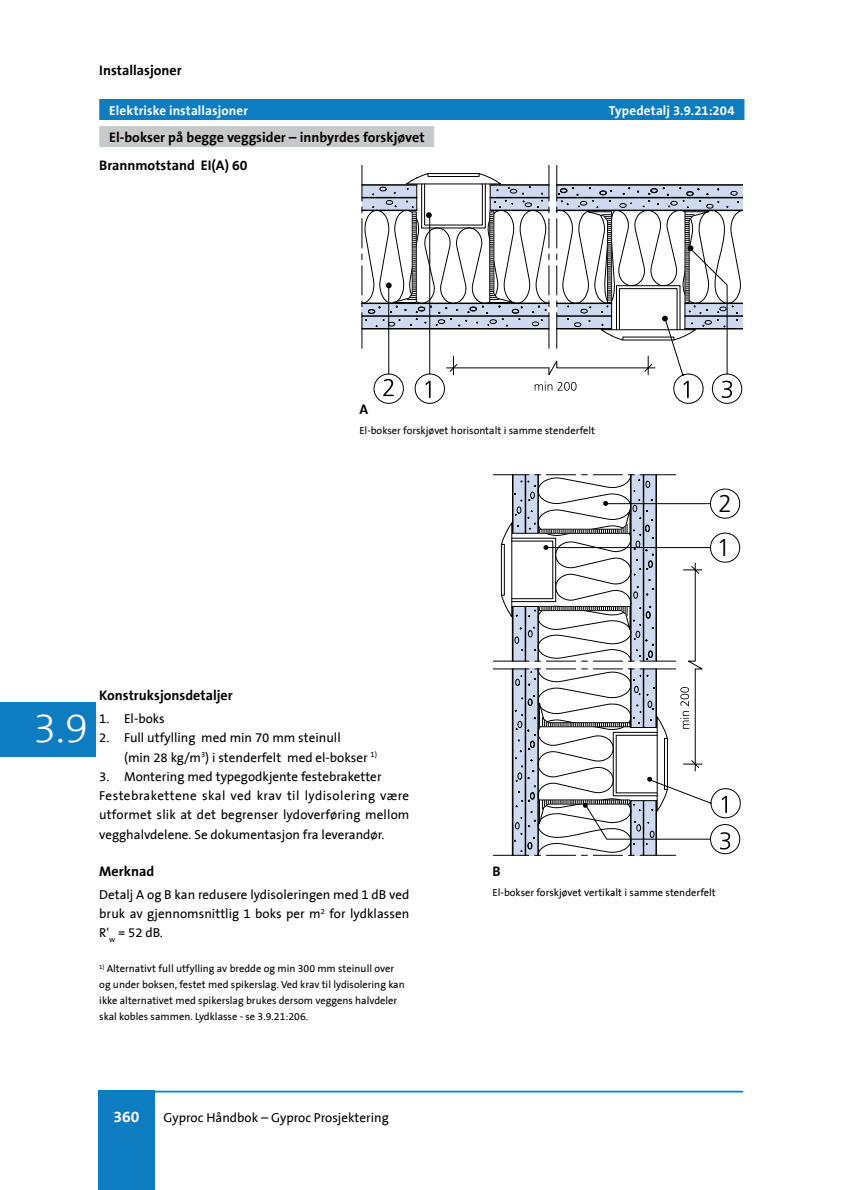
<style>
.page{position:relative;width:844px;height:1190px;background:#fff}
.page>*{position:absolute;margin:0;border:0;box-sizing:border-box;transform-origin:0 0}
.t1{font:300 42px "The Sans B3";color:#fff}
.t2{font:300 24.32px "Frutiger";color:#000}
.t3{font:700 15.75px "The Sans B7";color:#fff}
.t4{font:700 14px/28px "The Sans B7";color:#040000}
.t5{font:13.12px/19.2px "The Sans B5 Plain";color:#040000}
.t6{font:700 13.12px "The Sans B7";letter-spacing:.01em;color:#fff}
.t7{font:10.5px/15.8px "The Sans B5 Plain";color:#040000}
</style>
<div class="page">
<div style="left:98px;top:1091px;width:57px;height:99px;background:#0d7cc1"></div>
<hr style="left:98px;top:1091px;width:645px;height:1px;background:#0d7cc1">
<div style="left:0;top:702px;width:96px;height:55px;background:#0d7cc1"></div>
<hr style="left:361px;top:165px;width:1px;height:36px;background:#000">
<hr style="left:548px;top:165px;width:1px;height:36px;background:#000">
<hr style="left:556px;top:165px;width:1px;height:36px;background:#000">
<svg style="left:361px;top:173px;width:381px;height:231px"></svg>
<hr style="left:493px;top:669px;width:36px;height:1px;background:#000">
<hr style="left:493px;top:661px;width:36px;height:1px;background:#000">
<hr style="left:493px;top:855px;width:36px;height:1px;background:#000">
<hr style="left:493px;top:474px;width:36px;height:1px;background:#000">
<svg style="left:500px;top:474px;width:240px;height:382px"></svg>
<div style="left:99px;top:126px;width:335px;height:21px;background:#c7cacb"></div>
<div style="left:99px;top:99px;width:645px;height:21px;background:#0d7cc1"></div>
<p class="t4" style="left:99px;top:57px;width:84px">Installasjoner</p>
<p class="t6" style="left:109px;top:102px;width:140px">Elektriske installasjoner</p>
<p class="t6" style="left:609px;top:102px;width:127px">Typedetalj 3.9.21:204</p>
<p class="t4" style="left:99px;top:123px;width:327px;text-indent:10px">El-bokser på begge veggsider – innbyrdes forskjøvet<br>Brannmotstand EI(A) 60</p>
<p class="t4" style="left:359px;top:395px;width:10px">A</p>
<p class="t7" style="left:359px;top:422px;width:237px">El-bokser forskjøvet horisontalt i samme stenderfelt</p>
<h2 class="t2" style="left:718px;top:494px;width:15px">2</h2>
<h2 class="t2" style="left:716px;top:537px;width:15px">1</h2>
<h1 class="t1" style="left:33px;top:701px;width:56px">3.9</h1>
<p class="t4" style="left:99px;top:681px;width:135px">Konstruksjonsdetaljer</p>
<p class="t5" style="left:99px;top:709px;width:67px">1. El-boks</p>
<p class="t5" style="left:124px;top:728px;width:254px;text-indent:-25px">2. Full utfylling med min 70 mm steinull<br>(min 28 kg/m<sup>3</sup>) i stenderfelt med el-bokser <sup>1)</sup></p>
<p class="t5" style="left:99px;top:767px;width:312px">3. Montering med typegodkjente festebraketter Festebrakettene skal ved krav til lydisolering være utformet slik at det begrenser lydoverføring mellom vegghalvdelene. Se dokumentasjon fra leverandør.</p>
<p class="t4" style="left:99px;top:857px;width:56px">Merknad</p>
<p class="t5" style="left:99px;top:885px;width:311px;text-align:justify">Detalj A og B kan redusere lydisoleringen med 1 dB ved bruk av gjennomsnittlig 1 boks per m<sup>2</sup> for lydklassen R'<sub>w</sub> = 52 dB.</p>
<p class="t7" style="left:99px;top:961px;width:307px"><sup>1)</sup> Alternativt full utfylling av bredde og min 300 mm steinull over og under boksen, festet med spikerslag. Ved krav til lydisolering kan ikke alternativet med spikerslag brukes dersom veggens halvdeler skal kobles sammen. Lydklasse - se 3.9.21:206.</p>
<p class="t3" style="left:114px;top:1107px;width:27px">360</p>
<p class="t5" style="left:163px;top:1108px;width:227px">Gyproc Håndbok – Gyproc Prosjektering</p>
<p class="t4" style="left:492px;top:858px;width:10px">B</p>
<p class="t7" style="left:492px;top:885px;width:225px">El-bokser forskjøvet vertikalt i samme stenderfelt</p>
</div>
